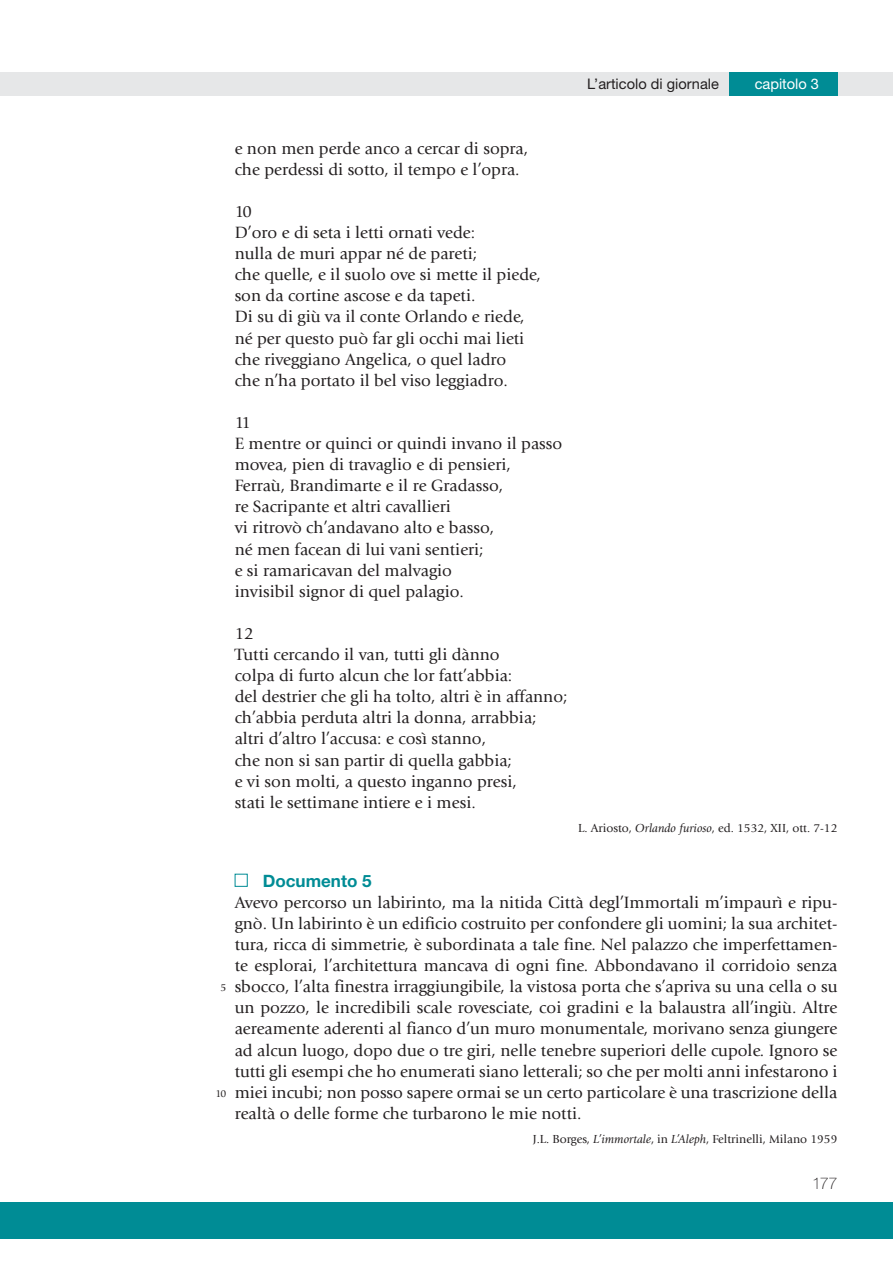
<style>
.page{position:relative;width:893px;height:1263px;background:#fff}
.page>*{position:absolute;margin:0;border:0;box-sizing:border-box;transform-origin:0 0}
.t1{font:17.1px/21.1px "Giovanni Std";color:#231f20}
.t2{font:700 17.1px "Helvetica Neue LT Std";color:#008c95}
.t3{font:100 16.2px "Helvetica Neue LT Std";color:#231f20}
.t4{font:14.55px "Helvetica Neue LT Std";color:#231f20}
.t5{font:14.55px "Helvetica Neue LT Std";color:#fff}
.t6{font:12.15px "Giovanni Std";color:#231f20}
.t7{font:10.5px "Giovanni Std";color:#231f20}
.s1{font-style:italic}
</style>
<div class="page">
<div style="left:0;top:72px;width:893px;height:24px;background:#e6e7e8"></div>
<div style="left:729px;top:72px;width:108px;height:24px;background:#008c95"></div>
<div style="left:235px;top:874px;width:13px;height:13px;border:1px solid #008c95"></div>
<div style="left:0;top:1202px;width:893px;height:37px;background:#008c95"></div>
<p class="t5" style="left:755px;top:75px;width:66px">capitolo 3</p>
<p class="t4" style="left:606px;top:75px;width:114px">L’analisi del testo</p>
<p class="t5" style="left:811px;top:75px;width:10px">12</p>
<p class="t4" style="left:587px;top:75px;width:133px">L’articolo di giornale</p>
<p class="t1" style="left:235px;top:138px;width:295px">e non men perde anco a cercar di sopra, che perdessi di sotto, il tempo e l’opra.</p>
<p class="t1" style="left:235px;top:201px;width:308px">10<br>D’oro e di seta i letti ornati vede:<br>nulla de muri appar né de pareti;<br>che quelle, e il suolo ove si mette il piede, son da cortine ascose e da tapeti.<br>Di su di giù va il conte Orlando e riede, né per questo può far gli occhi mai lieti che riveggiano Angelica, o quel ladro<br>che n’ha portato il bel viso leggiadro.</p>
<p class="t1" style="left:235px;top:412px;width:329px">11<br>E mentre or quinci or quindi invano il passo movea, pien di travaglio e di pensieri,<br>Ferraù, Brandimarte e il re Gradasso,<br>re Sacripante et altri cavallieri<br>vi ritrovò ch’andavano alto e basso,<br>né men facean di lui vani sentieri;<br>e si ramaricavan del malvagio<br>invisibil signor di quel palagio.</p>
<p class="t1" style="left:235px;top:623px;width:334px">12<br>Tutti cercando il van, tutti gli dànno<br>colpa di furto alcun che lor fatt’abbia:<br>del destrier che gli ha tolto, altri è in affanno; ch’abbia perduta altri la donna, arrabbia; altri d’altro l’accusa: e così stanno,<br>che non si san partir di quella gabbia;<br>e vi son molti, a questo inganno presi,<br>stati le settimane intiere e i mesi.</p>
<p class="t6" style="left:578px;top:821px;width:261px">L. Ariosto, <span class="s1">Orlando furioso</span>, ed. 1532, XII, ott. 7-12</p>
<p class="t7" style="left:220px;top:982px;width:7px">5</p>
<p class="t7" style="left:216px;top:1088px;width:12px">10</p>
<p class="t2" style="left:263px;top:870px;width:110px">Documento 5</p>
<p class="t1" style="left:235px;top:892px;width:604px;text-align:justify">Avevo percorso un labirinto, ma la nitida Città degl’Immortali m’impaurì e ripu&shy;gnò. Un labirinto è un edificio costruito per confondere gli uomini; la sua architet&shy;tura, ricca di simmetrie, è subordinata a tale fine. Nel palazzo che imperfettamen&shy;te esplorai, l’architettura mancava di ogni fine. Abbondavano il corridoio senza sbocco, l’alta finestra irraggiungibile, la vistosa porta che s’apriva su una cella o su un pozzo, le incredibili scale rovesciate, coi gradini e la balaustra all’ingiù. Altre aereamente aderenti al fianco d’un muro monumentale, morivano senza giungere ad alcun luogo, dopo due o tre giri, nelle tenebre superiori delle cupole. Ignoro se tutti gli esempi che ho enumerati siano letterali; so che per molti anni infestarono i miei incubi; non posso sapere ormai se un certo particolare è una trascrizione della realtà o delle forme che turbarono le mie notti.</p>
<p class="t6" style="left:533px;top:1132px;width:306px">J.L. Borges, <span class="s1">L’immortale</span>, in <span class="s1">L’Aleph</span>, Feltrinelli, Milano 1959</p>
<p class="t3" style="left:812px;top:1174px;width:27px">177</p>
</div>
